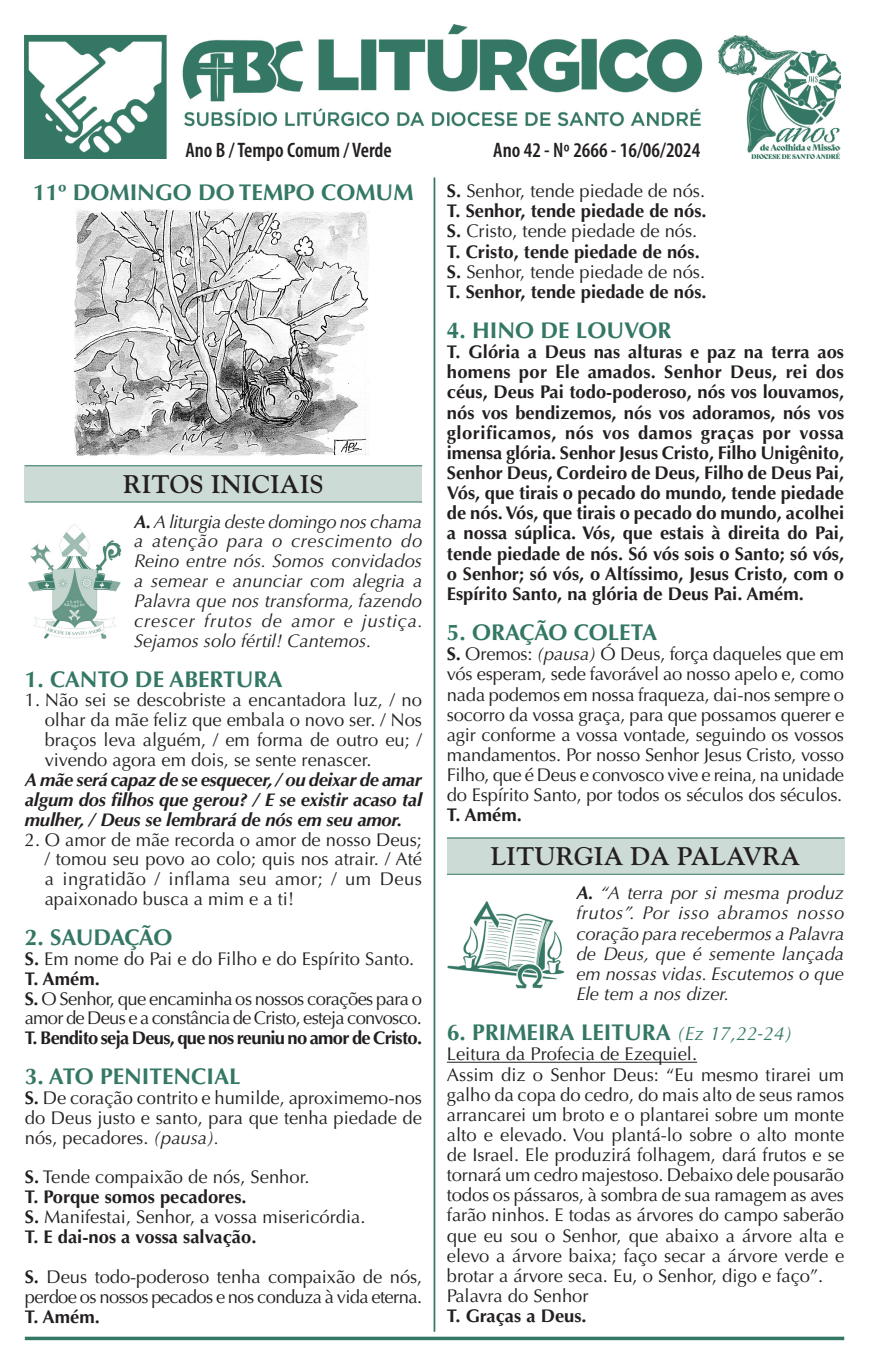
<style>
.page{position:relative;width:869px;height:1365px;background:#fff}
.page>*{position:absolute;margin:0;border:0;box-sizing:border-box;transform-origin:0 0}
.t1{font:700 25.38px "Goudy Std";color:#231f20}
.t2{font:700 22.75px "Optima LT Std";color:#337764}
.t3{font:700 22.75px "Optima LT Std";letter-spacing:-.035em;color:#337764}
.t4{font:600 condensed 21px "Myriad Pro";color:#231f20}
.t5{font:18.38px/20.1px "Optima LT Std";color:#231f20;text-align:justify}
.t6{font:700 18.38px/20.1px "Optima LT Std";color:#231f20}
.t7{font:italic 18.38px/19.9px "Optima LT Std";color:#231f20;text-align:justify}
.t8{font:18.38px/19.9px "Optima LT Std";letter-spacing:-.03em;color:#231f20}
.t9{font:italic 700 18.38px/19.9px "Optima LT Std";letter-spacing:-.01em;color:#231f20;text-align:justify}
.t10{font:700 18.38px "Optima LT Std";letter-spacing:-.04em;color:#231f20}
.s1{font-weight:700}
.s2{font-style:italic}
.s3{font-weight:400}
.s4{font-weight:400;font-style:italic;font-size:19.25px}
</style>
<div class="page">
<img style="left:25px;top:25px;width:815px;height:133px">
<hr style="left:25px;top:1336px;width:818px;height:3px;background:#337764">
<hr style="left:433px;top:177px;width:2px;height:1154px;background:#337764">
<hr style="left:446px;top:1061px;width:250px;height:1px;background:#231f20">
<div style="left:25px;top:465px;width:397px;height:36px;background:#cddbd6"></div>
<hr style="left:25px;top:465px;width:397px;height:1px;background:#337764">
<hr style="left:25px;top:501px;width:397px;height:1px;background:#337764">
<img style="left:28px;top:524px;width:94px;height:115px">
<div style="left:446px;top:837px;width:397px;height:36px;background:#cddbd6"></div>
<hr style="left:446px;top:837px;width:397px;height:1px;background:#337764">
<hr style="left:446px;top:873px;width:397px;height:1px;background:#337764">
<img style="left:447px;top:901px;width:118px;height:88px">
<img style="left:75px;top:209px;width:294px;height:247px">
<p class="t4" style="left:185px;top:137px;width:208px">Ano B / Tempo Comum / Verde</p>
<p class="t4" style="left:493px;top:137px;width:208px">Ano 42 - Nº 2666 - 16/06/2024</p>
<p class="t2" style="left:33px;top:179px;width:381px">11º DOMINGO DO TEMPO COMUM</p>
<h1 class="t1" style="left:123px;top:469px;width:202px">RITOS INICIAIS</h1>
<p class="t7" style="left:134px;top:511px;width:290px"><span class="s1">A.</span> A liturgia deste domingo nos chama a atenção para o crescimento do Reino entre nós. Somos convidados a semear e anunciar com alegria a Palavra que nos transforma, fazendo crescer frutos de amor e justiça.<br>Sejamos solo fértil! Cantemos.</p>
<p class="t2" style="left:25px;top:665px;width:259px">1. CANTO DE ABERTURA</p>
<p class="t5" style="left:45px;top:690px;width:379px;text-indent:-20px">1. Não sei se descobriste a encantadora luz, / no olhar da mãe feliz que embala o novo ser. / Nos braços leva alguém, / em forma de outro eu; / vivendo agora em dois, se sente renascer.</p>
<p class="t9" style="left:25px;top:769px;width:399px">A mãe será capaz de se esquecer, / ou deixar de amar algum dos filhos que gerou? / E se existir acaso tal mulher, / Deus se lembrará de nós em seu amor.</p>
<p class="t5" style="left:45px;top:829px;width:379px;text-indent:-20px">2. O amor de mãe recorda o amor de nosso Deus; / tomou seu povo ao colo; quis nos atrair. / Até a ingratidão / inflama seu amor; / um Deus apaixonado busca a mim e a ti!</p>
<p class="t3" style="left:25px;top:923px;width:149px">2. SAUDAÇÃO</p>
<p class="t8" style="left:25px;top:948px;width:398px"><span class="s1">S.</span> Em nome do Pai e do Filho e do Espírito Santo.<br><span class="s1">T. Amém.<br>S.</span> O Senhor, que encaminha os nossos corações para o amor de Deus e a constância de Cristo, esteja convosco.</p>
<p class="t10" style="left:25px;top:1027px;width:398px">T. Bendito seja Deus, que nos reuniu no amor de Cristo.</p>
<p class="t2" style="left:25px;top:1062px;width:217px">3. ATO PENITENCIAL</p>
<p class="t5" style="left:25px;top:1087px;width:398px"><span class="s1">S.</span> De coração contrito e humilde, aproximemo-nos do Deus justo e santo, para que tenha piedade de nós, pecadores. <span class="s2">(pausa).</span></p>
<p class="t5" style="left:25px;top:1167px;width:342px;text-align:left"><span class="s1">S.</span> Tende compaixão de nós, Senhor.<br><span class="s1">T. Porque somos pecadores.<br>S.</span> Manifestai, Senhor, a vossa misericórdia.<br><span class="s1">T. E dai-nos a vossa salvação.</span></p>
<p class="t8" style="left:25px;top:1266px;width:399px"><span class="s1">S.</span> Deus todo-poderoso tenha compaixão de nós, perdoe os nossos pecados e nos conduza à vida eterna.</p>
<p class="t6" style="left:25px;top:1306px;width:76px">T. Amém.</p>
<p class="t6" style="left:446px;top:181px;width:261px">S. <span class="s3">Senhor, tende piedade de nós.<br></span>T. Senhor, tende piedade de nós.<br>S. <span class="s3">Cristo, tende piedade de nós.<br></span>T. Cristo, tende piedade de nós.<br>S. <span class="s3">Senhor, tende piedade de nós.<br></span>T. Senhor, tende piedade de nós.</p>
<p class="t2" style="left:446px;top:317px;width:226px">4. HINO DE LOUVOR</p>
<p class="t6" style="left:446px;top:342px;width:398px;text-align:justify">T. Glória a Deus nas alturas e paz na terra aos homens por Ele amados. Senhor Deus, rei dos céus, Deus Pai todo-poderoso, nós vos louvamos, nós vos bendizemos, nós vos adoramos, nós vos glorificamos, nós vos damos graças por vossa imensa glória. Senhor Jesus Cristo, Filho Unigênito, Senhor Deus, Cordeiro de Deus, Filho de Deus Pai, Vós, que tirais o pecado do mundo, tende piedade de nós. Vós, que tirais o pecado do mundo, acolhei a nossa súplica. Vós, que estais à direita do Pai, tende piedade de nós. Só vós sois o Santo; só vós, o Senhor; só vós, o Altíssimo, Jesus Cristo, com o Espírito Santo, na glória de Deus Pai. Amém.</p>
<p class="t2" style="left:446px;top:619px;width:212px">5. ORAÇÃO COLETA</p>
<p class="t5" style="left:446px;top:644px;width:398px"><span class="s1">S.</span> Oremos: <span class="s2">(pausa)</span> Ó Deus, força daqueles que em vós esperam, sede favorável ao nosso apelo e, como nada podemos em nossa fraqueza, dai-nos sempre o socorro da vossa graça, para que possamos querer e agir conforme a vossa vontade, seguindo os vossos mandamentos. Por nosso Senhor Jesus Cristo, vosso Filho, que é Deus e convosco vive e reina, na unidade do Espírito Santo, por todos os séculos dos séculos.</p>
<p class="t6" style="left:446px;top:805px;width:76px">T. Amém.</p>
<h1 class="t1" style="left:490px;top:841px;width:311px">LITURGIA DA PALAVRA</h1>
<p class="t7" style="left:576px;top:883px;width:269px"><span class="s1">A.</span> “A terra por si mesma produz frutos”. Por isso abramos nosso coração para recebermos a Palavra de Deus, que é semente lançada em nossas vidas. Escutemos o que Ele tem a nos dizer.</p>
<p class="t2" style="left:446px;top:1019px;width:346px">6. PRIMEIRA LEITURA <span class="s4">(Ez 17,22-24)</span></p>
<p class="t5" style="left:446px;top:1044px;width:398px;text-align:left">Leitura da Profecia de Ezequiel.<br>Assim diz o Senhor Deus: “Eu mesmo tirarei um galho da copa do cedro, do mais alto de seus ramos arrancarei um broto e o plantarei sobre um monte alto e elevado. Vou plantá-lo sobre o alto monte de Israel. Ele produzirá folhagem, dará frutos e se tornará um cedro majestoso. Debaixo dele pousarão todos os pássaros, à sombra de sua ramagem as aves farão ninhos. E todas as árvores do campo saberão que eu sou o Senhor, que abaixo a árvore alta e elevo a árvore baixa; faço secar a árvore verde e brotar a árvore seca. Eu, o Senhor, digo e faço”.<br>Palavra do Senhor</p>
<p class="t6" style="left:446px;top:1305px;width:141px">T. Graças a Deus.</p>
</div>
